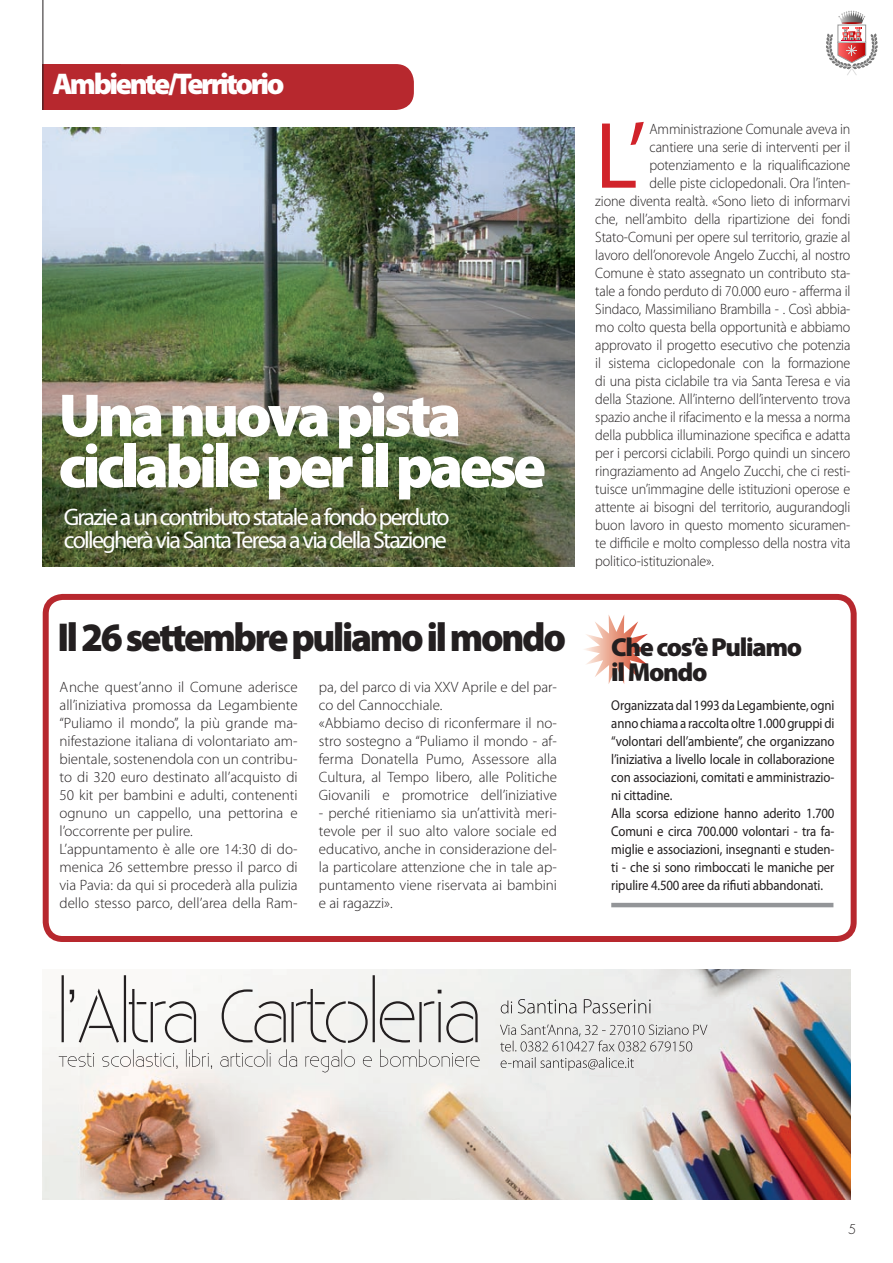
<style>
.page{position:relative;width:893px;height:1263px;background:#fff}
.page>*{position:absolute;margin:0;border:0;box-sizing:border-box;transform-origin:0 0}
.t1{font:95.1px "Myriad Pro";color:#d1232a;scale:.94 1}
.t2{font:900 61.5px/51px "Myriad Pro";letter-spacing:-.06em;color:#fff}
.t3{font:900 40.5px "Myriad Pro";letter-spacing:-.06em;color:#231f20;scale:.95 1}
.t4{font:900 30px "Myriad Pro";letter-spacing:-.08em;color:#fff}
.t5{font:900 26.1px/24.6px "Myriad Pro";letter-spacing:-.05em;color:#231f20}
.t6{font:24px/22.5px "Myriad Pro";letter-spacing:-.07em;color:#fff}
.t7{font:300 15px "Myriad Pro";letter-spacing:-.01em;color:#231f20;scale:.94 1}
.t8{font:300 15px/18px "Myriad Pro";letter-spacing:-.01em;color:#231f20}
.t9{font:14.25px/18px "Myriad Pro";letter-spacing:-.01em;color:#231f20;scale:.9 1}
.t10{font:300 13.05px "Futura Std";color:#231f20}
</style>
<div class="page">
<svg style="left:826px;top:11px;width:52px;height:64px"></svg>
<div style="left:43px;top:64px;width:78px;height:46px;background:#b7282e"></div>
<div style="left:74px;top:64px;width:340px;height:46px;background:#b7282e;border-radius:18px"></div>
<hr style="left:43px;top:0;width:1px;height:110px;background:#231f20">
<div style="left:43px;top:594px;width:814px;height:348px;border:6px solid #b7282e;border-radius:17px"></div>
<img style="left:43px;top:128px;width:531px;height:438px">
<img style="left:43px;top:969px;width:807px;height:230px">
<svg style="left:62px;top:975px;width:416px;height:68px"></svg>
<svg style="left:59px;top:1049px;width:421px;height:23px"></svg>
<svg style="left:501px;top:999px;width:150px;height:14px;background:#cacac9"></svg>
<svg style="left:501px;top:1057px;width:133px;height:14px;background:#d0d0cf"></svg>
<svg style="left:500px;top:1024px;width:207px;height:27px;background:#d2d2d1"></svg>
<svg style="left:584px;top:615px;width:67px;height:69px"></svg>
<hr style="left:611px;top:903px;width:222px;height:4px;background:#939598">
<h3 class="t4" style="left:52px;top:67px;width:234px">Ambiente/Territorio</h3>
<h2 class="t2" style="left:58px;top:391px;width:489px">Una nuova pista ciclabile per il paese</h2>
<h3 class="t6" style="left:64px;top:506px;width:387px">Grazie a un contributo statale a fondo perduto collegherà via Santa Teresa a via della Stazione</h3>
<h3 class="t3" style="left:57px;top:615px;width:537px">Il 26 settembre puliamo il mondo</h3>
<p class="t8" style="left:60px;top:678px;width:240px">Anche quest’anno il Comune aderisce all’iniziativa promossa da Legambiente “Puliamo il mondo”, la più grande ma&shy;nifestazione italiana di volontariato am&shy;bientale, sostenendola con un contribu&shy;to di 320 euro destinato all’acquisto di 50 kit per bambini e adulti, contenenti ognuno un cappello, una pettorina e l’occorrente per pulire.<br>L’appuntamento è alle ore 14:30 di do&shy;menica 26 settembre presso il parco di via Pavia: da qui si procederà alla pulizia dello stesso parco, dell’area della Ram-</p>
<p class="t8" style="left:319px;top:678px;width:240px">pa, del parco di via XXV Aprile e del par&shy;co del Cannocchiale.<br>«Abbiamo deciso di riconfermare il no&shy;stro sostegno a “Puliamo il mondo - af&shy;ferma Donatella Pumo, Assessore alla Cultura, al Tempo libero, alle Politiche Giovanili e promotrice dell’iniziative</p>
<p class="t8" style="left:319px;top:804px;width:240px;text-align:justify">- perché ritieniamo sia un’attività meri&shy;tevole per il suo alto valore sociale ed educativo, anche in considerazione del&shy;la particolare attenzione che in tale ap&shy;puntamento viene riservata ai bambini e ai ragazzi».</p>
<h1 class="t1" style="left:595px;top:97px;width:55px">L’</h1>
<p class="t7" style="left:649px;top:120px;width:215px">Amministrazione Comunale aveva in</p>
<p class="t7" style="left:649px;top:138px;width:215px">cantiere una serie di interventi per il</p>
<p class="t7" style="left:649px;top:156px;width:215px">potenziamento e la riqualificazione</p>
<p class="t7" style="left:649px;top:174px;width:215px">delle piste ciclopedonali. Ora l’inten-</p>
<p class="t7" style="left:595px;top:192px;width:273px">zione diventa realtà. «Sono lieto di informarvi</p>
<p class="t7" style="left:595px;top:210px;width:273px">che, nell’ambito della ripartizione dei fondi</p>
<p class="t7" style="left:595px;top:228px;width:273px">Stato-Comuni per opere sul territorio, grazie al</p>
<p class="t7" style="left:595px;top:246px;width:273px">lavoro dell’onorevole Angelo Zucchi, al nostro</p>
<p class="t7" style="left:595px;top:264px;width:273px">Comune è stato assegnato un contributo sta-</p>
<p class="t7" style="left:595px;top:282px;width:273px">tale a fondo perduto di 70.000 euro - afferma il</p>
<p class="t7" style="left:595px;top:300px;width:273px">Sindaco, Massimiliano Brambilla - . Così abbia-</p>
<p class="t7" style="left:595px;top:318px;width:273px">mo colto questa bella opportunità e abbiamo</p>
<p class="t7" style="left:595px;top:336px;width:273px">approvato il progetto esecutivo che potenzia</p>
<p class="t7" style="left:595px;top:354px;width:273px">il sistema ciclopedonale con la formazione</p>
<p class="t7" style="left:595px;top:372px;width:273px">di una pista ciclabile tra via Santa Teresa e via</p>
<p class="t7" style="left:595px;top:390px;width:273px">della Stazione. All’interno dell’intervento trova</p>
<p class="t7" style="left:595px;top:408px;width:273px">spazio anche il rifacimento e la messa a norma</p>
<p class="t7" style="left:595px;top:426px;width:273px">della pubblica illuminazione specifica e adatta</p>
<p class="t7" style="left:595px;top:444px;width:273px">per i percorsi ciclabili. Porgo quindi un sincero</p>
<p class="t7" style="left:595px;top:462px;width:273px">ringraziamento ad Angelo Zucchi, che ci resti-</p>
<p class="t7" style="left:595px;top:480px;width:273px">tuisce un’immagine delle istituzioni operose e</p>
<p class="t7" style="left:595px;top:498px;width:273px">attente ai bisogni del territorio, augurandogli</p>
<p class="t7" style="left:595px;top:516px;width:273px">buon lavoro in questo momento sicuramen-</p>
<p class="t7" style="left:595px;top:534px;width:273px">te difficile e molto complesso della nostra vita</p>
<p class="t7" style="left:595px;top:552px;width:128px">politico-istituzionale».</p>
<h3 class="t5" style="left:611px;top:635px;width:192px">Che cos’è Puliamo il Mondo</h3>
<p class="t9" style="left:611px;top:696px;width:249px">Organizzata dal 1993 da Legambiente, ogni anno chiama a raccolta oltre 1.000 gruppi di “volontari dell’ambiente”, che organizzano l’iniziativa a livello locale in collaborazione con associazioni, comitati e amministrazio&shy;ni cittadine.<br>Alla scorsa edizione hanno aderito 1.700<br>Comuni e circa 700.000 volontari - tra fa&shy;miglie e associazioni, insegnanti e studen&shy;ti - che si sono rimboccati le maniche per ripulire 4.500 aree da rifiuti abbandonati.</p>
<p class="t10" style="left:848px;top:1222px;width:10px">5</p>
</div>
